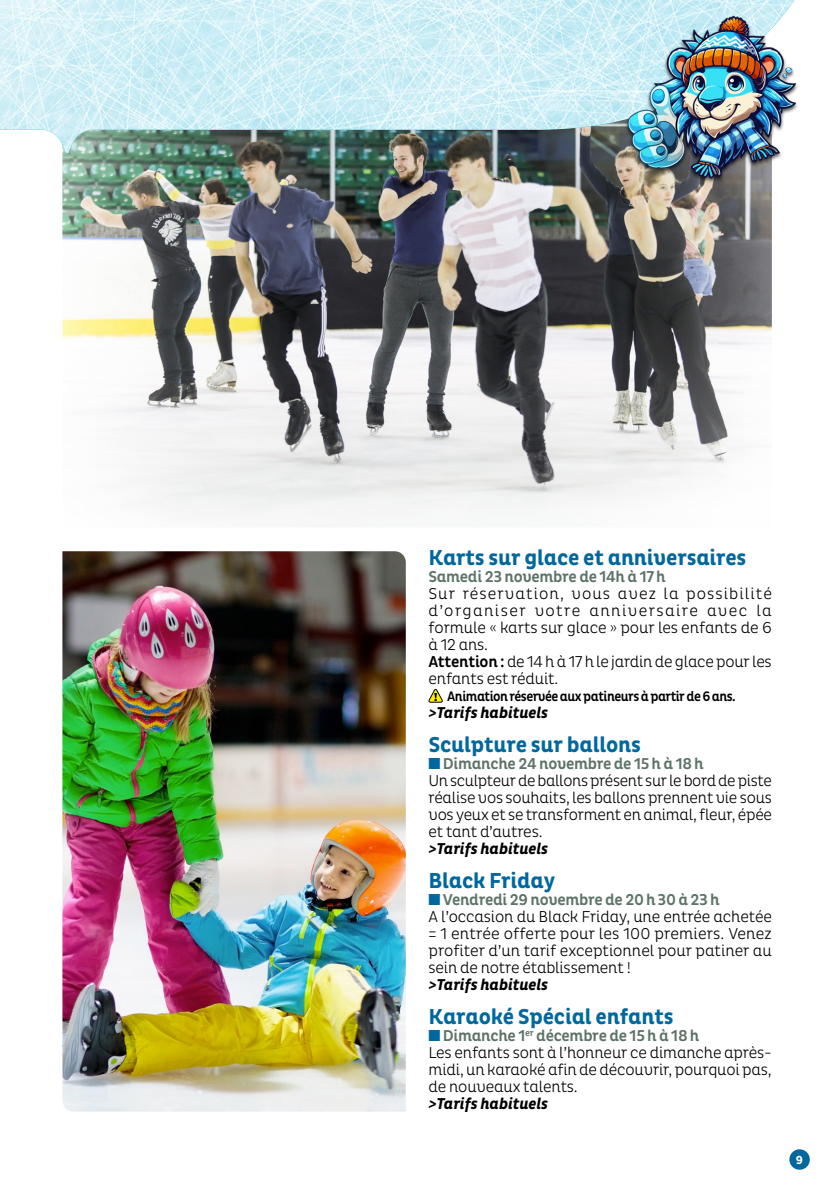
<style>
.page{position:relative;width:840px;height:1191px;background:#fff}
.page>*{position:absolute;margin:0;border:0;box-sizing:border-box;transform-origin:0 0}
.t1{font:700 22px "Pluto Cond";letter-spacing:-.01em;color:#00689e}
.t2{font:300 16px/17px "Pluto Cond";letter-spacing:-.01em;color:#000}
.t3{font:italic 700 16px "Pluto Cond";letter-spacing:-.01em;color:#000}
.t4{font:500 16px "Pluto Cond";letter-spacing:-.02em;color:#5d7368}
.t5{font:500 14px "Pluto Cond";letter-spacing:-.04em;color:#000;scale:.94 1}
.t6{font:700 12px "Pluto Cond";color:#fff}
.s1{font-weight:500}
.s2{color:#00689e}
.s3{font-weight:500;color:#5d7368}
</style>
<div class="page">
<img style="left:62px;top:153px;width:709px;height:361px">
<img style="left:0;top:0;width:623px;height:153px">
<img style="left:62px;top:551px;width:343px;height:560px">
<svg style="left:428px;top:689px;width:15px;height:14px"></svg>
<img style="left:623px;top:0;width:175px;height:195px">
<div style="left:789px;top:1149px;width:20px;height:20px;background:#00689e;border-radius:50%"></div>
<h1 class="t1" style="left:428px;top:545px;width:319px">Karts sur glace et anniversaires</h1>
<p class="t4" style="left:428px;top:567px;width:239px">Samedi 23 novembre de 14h à 17h</p>
<p class="t2" style="left:428px;top:585px;width:345px">Sur réservation, vous avez la possibilité d’organiser votre anniversaire avec la formule « karts sur glace » pour les enfants de 6 à 12 ans.<br><span class="s1">Attention :</span> de 14h à 17h le jardin de glace pour les enfants est réduit.</p>
<p class="t5" style="left:447px;top:688px;width:308px">Animation réservée aux patineurs à partir de 6 ans.</p>
<p class="t3" style="left:428px;top:703px;width:121px">&gt;Tarifs habituels</p>
<h1 class="t1" style="left:428px;top:732px;width:214px">Sculpture sur ballons</h1>
<p class="t2" style="left:428px;top:755px;width:345px"><span class="s2">■</span> <span class="s3">Dimanche 24 novembre de 15h à 18h<br></span>Un sculpteur de ballons présent sur le bord de piste réalise vos souhaits, les ballons prennent vie sous vos yeux et se transforment en animal, fleur, épée et tant d’autres.</p>
<p class="t3" style="left:428px;top:839px;width:121px">&gt;Tarifs habituels</p>
<h1 class="t1" style="left:428px;top:868px;width:128px">Black Friday</h1>
<p class="t2" style="left:428px;top:891px;width:345px"><span class="s2">■</span> <span class="s3">Vendredi 29 novembre de 20h30 à 23h<br></span>A l’occasion du Black Friday, une entrée achetée = 1 entrée offerte pour les 100 premiers. Venez profiter d’un tarif exceptionnel pour patiner au sein de notre établissement !</p>
<p class="t3" style="left:428px;top:975px;width:121px">&gt;Tarifs habituels</p>
<h1 class="t1" style="left:428px;top:1004px;width:246px">Karaoké Spécial enfants</h1>
<p class="t2" style="left:428px;top:1027px;width:344px"><span class="s2">■</span> <span class="s3">Dimanche 1</span><sup>er</sup> <span class="s3">décembre de 15h à 18h<br></span>Les enfants sont à l’honneur ce dimanche après&shy;midi, un karaoké afin de découvrir, pourquoi pas, de nouveaux talents.</p>
<p class="t3" style="left:428px;top:1094px;width:121px">&gt;Tarifs habituels</p>
<p class="t6" style="left:795px;top:1152px;width:9px">9</p>
</div>
